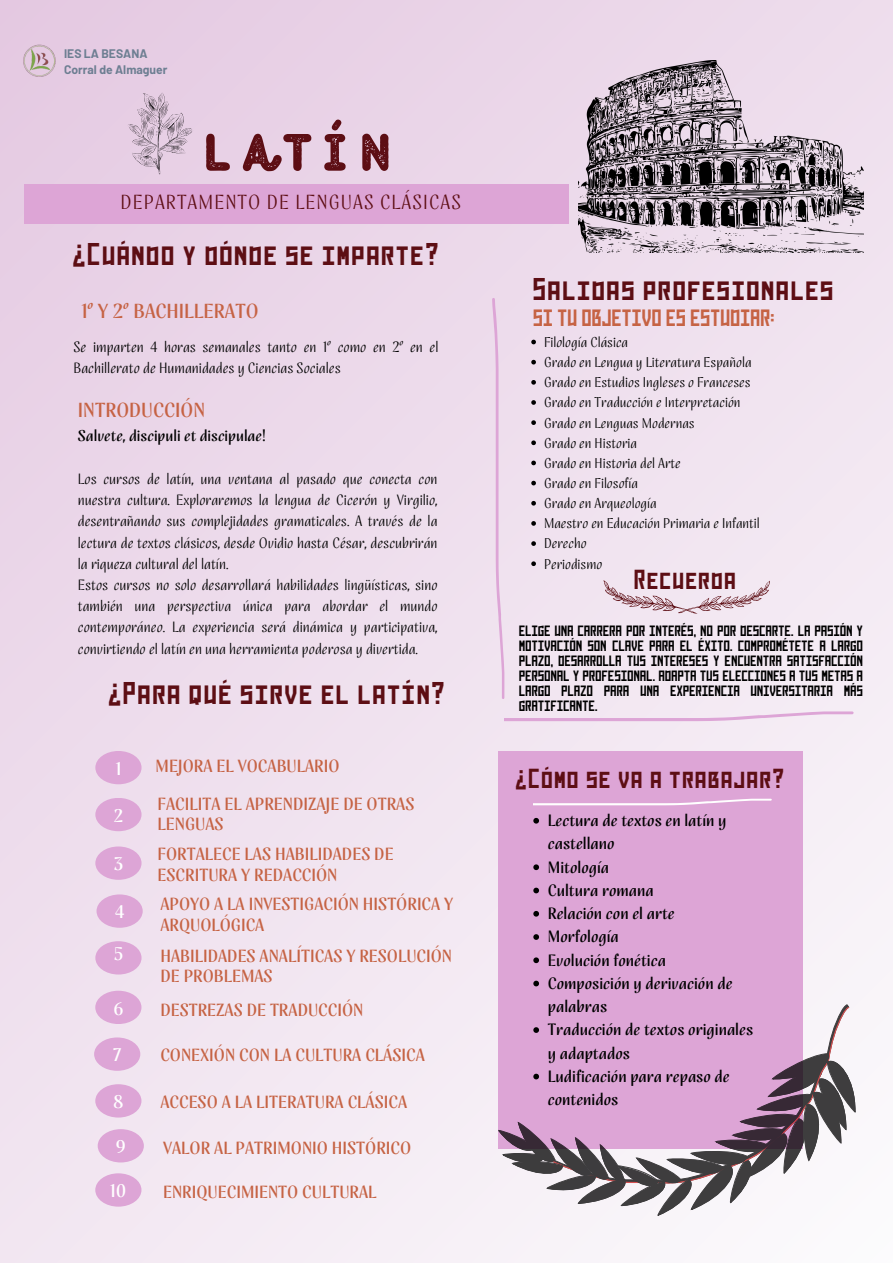
<style>
.page{position:relative;width:893px;height:1263px;background:#fff}
.page>*{position:absolute;margin:0;border:0;box-sizing:border-box;transform-origin:0 0}
.t1{font:52.35px "TT Milks Casual Script One";letter-spacing:.24em;color:#5d0e14}
.t2{font:27.53px "Istruktura";letter-spacing:.05em;color:#5d0e14}
.t3{font:24.08px "Istruktura";letter-spacing:.05em;color:#5d0e14}
.t4{font:300 20.7px "TT Nooks Script";letter-spacing:.05em;color:#5d0e14}
.t5{font:20.7px "TT Nooks Script";color:#c66344}
.t6{font:20.7px "Istruktura";color:#c66344}
.t7{font:18.6px "TT Nooks Script";color:#fff}
.t8{font:17.92px/20.2px "TT Nooks Script";color:#c66344}
.t9{font:16.73px/23.2px "TT Nooks Script";color:#000}
.t10{font:15.83px "TT Nooks Script";color:#000}
.t11{font:300 15.15px/21.1px "TT Nooks Script";color:#000;text-align:justify}
.t12{font:300 14.48px "TT Nooks Script";color:#000}
.t13{font:13.12px/15px "Istruktura";color:#000;text-align:justify}
.t14{font:700 12.15px "Barlow";color:#365b6d}
</style>
<div class="page">
<div style="left:0;top:0;width:893px;height:1263px;background:linear-gradient(to bottom,#e9d2e6,#f6eef6)"></div>
<div style="left:25px;top:185px;width:544px;height:39px;background:#dda5d6"></div>
<svg style="left:492px;top:298px;width:12px;height:401px;background:#ead2e8"></svg>
<img style="left:23px;top:45px;width:33px;height:32px">
<img style="left:578px;top:61px;width:286px;height:192px">
<div style="left:498px;top:752px;width:305px;height:397px;background:#dda5d6"></div>
<svg style="left:504px;top:712px;width:349px;height:13px;background:#eed9ec"></svg>
<svg style="left:533px;top:818px;width:6px;height:5px"></svg>
<svg style="left:533px;top:864px;width:6px;height:6px"></svg>
<svg style="left:533px;top:888px;width:6px;height:5px"></svg>
<svg style="left:533px;top:911px;width:6px;height:5px"></svg>
<svg style="left:533px;top:934px;width:6px;height:6px"></svg>
<svg style="left:533px;top:957px;width:6px;height:6px"></svg>
<svg style="left:533px;top:981px;width:6px;height:5px"></svg>
<svg style="left:533px;top:1005px;width:317px;height:48px"></svg>
<svg style="left:498px;top:1053px;width:357px;height:163px"></svg>
<div style="left:95px;top:798px;width:46px;height:33px;background:#dda5d6;border-radius:50%"></div>
<div style="left:95px;top:941px;width:46px;height:33px;background:#dda5d6;border-radius:50%"></div>
<div style="left:95px;top:846px;width:46px;height:34px;background:#dda5d6;border-radius:50%"></div>
<div style="left:96px;top:894px;width:47px;height:34px;background:#dda5d6;border-radius:50%"></div>
<div style="left:95px;top:991px;width:46px;height:33px;background:#dda5d6;border-radius:50%"></div>
<div style="left:94px;top:1037px;width:46px;height:34px;background:#dda5d6;border-radius:50%"></div>
<div style="left:95px;top:751px;width:46px;height:33px;background:#dda5d6;border-radius:50%"></div>
<div style="left:95px;top:1084px;width:46px;height:33px;background:#dda5d6;border-radius:50%"></div>
<div style="left:98px;top:1129px;width:46px;height:33px;background:#dda5d6;border-radius:50%"></div>
<div style="left:95px;top:1173px;width:46px;height:33px;background:#dda5d6;border-radius:50%"></div>
<svg style="left:534px;top:799px;width:237px;height:7px"></svg>
<svg style="left:127px;top:93px;width:66px;height:81px;background:#d3bdd1"></svg>
<svg style="left:603px;top:580px;width:167px;height:34px;background:#e0cdd7"></svg>
<svg style="left:531px;top:340px;width:5px;height:4px"></svg>
<svg style="left:531px;top:360px;width:5px;height:4px"></svg>
<svg style="left:531px;top:380px;width:5px;height:5px"></svg>
<svg style="left:531px;top:400px;width:5px;height:5px"></svg>
<svg style="left:531px;top:420px;width:5px;height:5px"></svg>
<svg style="left:531px;top:440px;width:5px;height:5px"></svg>
<svg style="left:531px;top:461px;width:5px;height:4px"></svg>
<svg style="left:531px;top:481px;width:5px;height:4px"></svg>
<svg style="left:531px;top:501px;width:5px;height:5px"></svg>
<svg style="left:531px;top:521px;width:5px;height:5px"></svg>
<svg style="left:531px;top:541px;width:5px;height:5px"></svg>
<svg style="left:531px;top:561px;width:5px;height:5px"></svg>
<p class="t14" style="left:64px;top:46px;width:85px">IES LA BESANA</p>
<p class="t14" style="left:64px;top:62px;width:105px">Corral de Almaguer</p>
<p class="t1" style="left:203px;top:124px;width:191px">LATÍN</p>
<p class="t4" style="left:121px;top:189px;width:342px">DEPARTAMENTO DE LENGUAS CLÁSICAS</p>
<p class="t2" style="left:74px;top:243px;width:368px">¿Cuándo y dónde se imparte?</p>
<p class="t2" style="left:534px;top:278px;width:302px">Salidas profesionales</p>
<p class="t5" style="left:81px;top:298px;width:179px">1º Y 2º BACHILLERATO</p>
<p class="t11" style="left:74px;top:337px;width:366px">Se imparten 4 horas semanales tanto en 1º como en 2º en el<br>Bachillerato de Humanidades y Ciencias Sociales</p>
<p class="t12" style="left:544px;top:333px;width:86px">Filología Clásica</p>
<p class="t6" style="left:534px;top:310px;width:243px">SI TU OBJETIVO ES ESTUDIAR:</p>
<p class="t12" style="left:544px;top:353px;width:209px">Grado en Lengua y Literatura Española</p>
<p class="t12" style="left:544px;top:373px;width:208px">Grado en Estudios Ingleses o Franceses</p>
<p class="t12" style="left:544px;top:393px;width:198px">Grado en Traducción e Interpretación</p>
<p class="t12" style="left:544px;top:413px;width:152px">Grado en Lenguas Modernas</p>
<p class="t12" style="left:544px;top:433px;width:95px">Grado en Historia</p>
<p class="t12" style="left:544px;top:454px;width:138px">Grado en Historia del Arte</p>
<p class="t12" style="left:544px;top:474px;width:96px">Grado en Filosofía</p>
<p class="t12" style="left:544px;top:494px;width:114px">Grado en Arqueología</p>
<p class="t12" style="left:544px;top:514px;width:217px">Maestro en Educación Primaria e Infantil</p>
<h4 class="t12" style="left:544px;top:534px;width:44px">Derecho</h4>
<p class="t12" style="left:544px;top:554px;width:60px">Periodismo</p>
<h3 class="t5" style="left:78px;top:397px;width:129px">INTRODUCCIÓN</h3>
<h2 class="t10" style="left:78px;top:425px;width:190px">Salvete, discipuli et discipulae!</h2>
<p class="t11" style="left:78px;top:469px;width:361px">Los cursos de latín, una ventana al pasado que conecta con nuestra cultura. Exploraremos la lengua de Cicerón y Virgilio, desentrañando sus complejidades gramaticales. A través de la lectura de textos clásicos, desde Ovidio hasta César, descubrirán la riqueza cultural del latín.</p>
<h2 class="t11" style="left:78px;top:575px;width:361px">Estos cursos no solo desarrollará habilidades lingüísticas, sino también una perspectiva única para abordar el mundo contemporáneo. La experiencia será dinámica y participativa, convirtiendo el latín en una herramienta poderosa y divertida.</h2>
<p class="t3" style="left:635px;top:570px;width:103px">Recuerda</p>
<p class="t13" style="left:519px;top:625px;width:346px">ELIGE UNA CARRERA POR INTERÉS, NO POR DESCARTE. LA PASIÓN Y MOTIVACIÓN SON CLAVE PARA EL ÉXITO. COMPROMÉTETE A LARGO PLAZO, DESARROLLA TUS INTERESES Y ENCUENTRA SATISFACCIÓN PERSONAL Y PROFESIONAL. ADAPTA TUS ELECCIONES A TUS METAS A LARGO PLAZO PARA UNA EXPERIENCIA UNIVERSITARIA MÁS GRATIFICANTE.</p>
<p class="t2" style="left:109px;top:681px;width:338px">¿Para qué sirve el latín?</p>
<h6 class="t7" style="left:116px;top:756px;width:7px">1</h6>
<h6 class="t8" style="left:156px;top:756px;width:186px">MEJORA EL VOCABULARIO</h6>
<h6 class="t7" style="left:114px;top:804px;width:11px">2</h6>
<h6 class="t8" style="left:158px;top:794px;width:258px">FACILITA EL APRENDIZAJE DE OTRAS<br>LENGUAS</h6>
<h6 class="t8" style="left:158px;top:845px;width:237px">FORTALECE LAS HABILIDADES DE<br>ESCRITURA Y REDACCIÓN</h6>
<h6 class="t8" style="left:160px;top:895px;width:294px">APOYO A LA INVESTIGACIÓN HISTÓRICA Y<br>ARQUOLÓGICA</h6>
<h6 class="t8" style="left:160px;top:947px;width:293px">HABILIDADES ANALÍTICAS Y RESOLUCIÓN<br>DE PROBLEMAS</h6>
<p class="t7" style="left:114px;top:852px;width:11px">3</p>
<p class="t7" style="left:115px;top:900px;width:11px">4</p>
<p class="t7" style="left:114px;top:942px;width:11px">5</p>
<p class="t7" style="left:113px;top:996px;width:12px">6</p>
<p class="t8" style="left:160px;top:1000px;width:204px">DESTREZAS DE TRADUCCIÓN</p>
<p class="t7" style="left:113px;top:1043px;width:10px">7</p>
<p class="t8" style="left:160px;top:1045px;width:266px">CONEXIÓN CON LA CULTURA CLÁSICA</p>
<p class="t8" style="left:160px;top:1092px;width:248px">ACCESO A LA LITERATURA CLÁSICA</p>
<h6 class="t7" style="left:113px;top:1090px;width:11px">8</h6>
<h6 class="t7" style="left:116px;top:1135px;width:12px">9</h6>
<h6 class="t8" style="left:163px;top:1138px;width:250px">VALOR AL PATRIMONIO HISTÓRICO</h6>
<h4 class="t7" style="left:110px;top:1179px;width:18px">10</h4>
<p class="t8" style="left:163px;top:1182px;width:215px">ENRIQUECIMIENTO CULTURAL</p>
<p class="t3" style="left:516px;top:768px;width:270px">¿Cómo se va a trabajar?</p>
<p class="t9" style="left:548px;top:809px;width:180px">Lectura de textos en latín y castellano</p>
<h1 class="t9" style="left:548px;top:856px;width:63px">Mitología</h1>
<h3 class="t9" style="left:548px;top:879px;width:107px">Cultura romana</h3>
<h2 class="t9" style="left:548px;top:902px;width:128px">Relación con el arte</h2>
<h5 class="t9" style="left:548px;top:926px;width:73px">Morfología</h5>
<p class="t9" style="left:548px;top:949px;width:120px">Evolución fonética</p>
<h3 class="t9" style="left:548px;top:972px;width:186px">Composición y derivación de palabras</h3>
<p class="t9" style="left:548px;top:1019px;width:207px">Traducción de textos originales y adaptados</p>
<p class="t9" style="left:548px;top:1065px;width:183px">Ludificación para repaso de contenidos</p>
</div>
